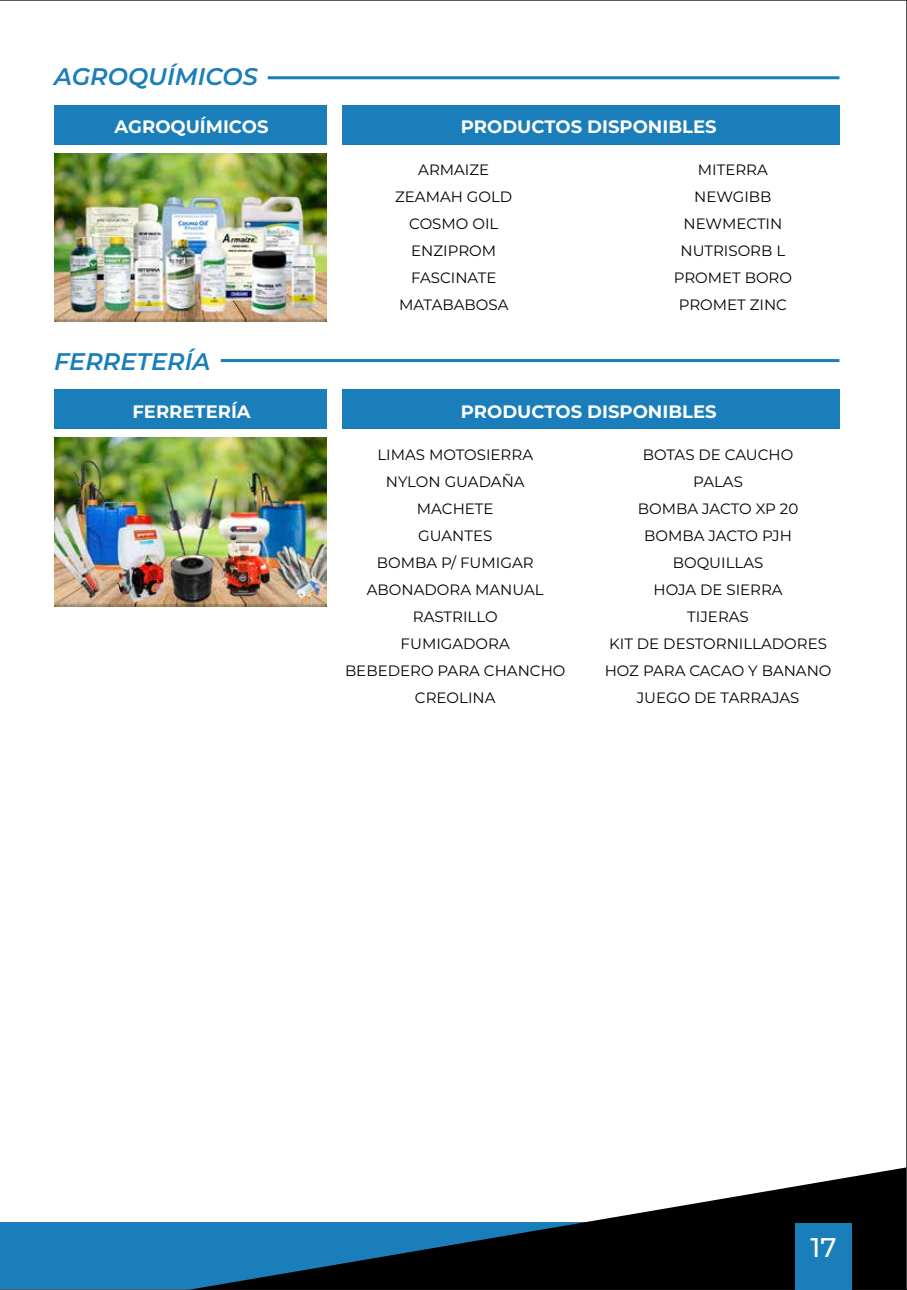
<style>
.page{position:relative;width:907px;height:1290px;background:#fff}
.page>*{position:absolute;margin:0;border:0;box-sizing:border-box;transform-origin:0 0}
.t1{font:500 27px "Montserrat";color:#fff}
.t2{font:italic 600 24px "Montserrat";color:#197eba}
.t3{font:700 18px "Montserrat";color:#fff}
.t4{font:15px/27px "Montserrat";color:#000;text-align:center}
</style>
<div class="page">
<div style="left:0;top:1222px;width:594px;height:67px;background:#197eba"></div>
<svg style="left:188px;top:1167px;width:718px;height:123px"></svg>
<div style="left:794px;top:1224px;width:57px;height:66px;background:#197eba"></div>
<div style="left:54px;top:105px;width:272px;height:40px;background:#197eba"></div>
<div style="left:341px;top:105px;width:498px;height:40px;background:#197eba"></div>
<div style="left:54px;top:389px;width:272px;height:40px;background:#197eba"></div>
<div style="left:341px;top:389px;width:498px;height:40px;background:#197eba"></div>
<hr style="left:268px;top:76px;width:571px;height:3px;background:#197eba">
<hr style="left:221px;top:359px;width:618px;height:3px;background:#197eba">
<img style="left:54px;top:437px;width:272px;height:169px">
<img style="left:54px;top:153px;width:272px;height:169px">
<h2 class="t2" style="left:54px;top:60px;width:205px">AGROQUÍMICOS</h2>
<p class="t3" style="left:115px;top:114px;width:155px">AGROQUÍMICOS</p>
<p class="t3" style="left:461px;top:114px;width:257px">PRODUCTOS DISPONIBLES</p>
<p class="t4" style="left:395px;top:156px;width:119px">ARMAIZE<br>ZEAMAH GOLD<br>COSMO OIL<br>ENZIPROM<br>FASCINATE<br>MATABABOSA</p>
<p class="t4" style="left:673px;top:156px;width:120px">MITERRA<br>NEWGIBB<br>NEWMECTIN<br>NUTRISORB L<br>PROMET BORO<br>PROMET ZINC</p>
<h2 class="t2" style="left:54px;top:344px;width:158px">FERRETERÍA</h2>
<p class="t3" style="left:132px;top:398px;width:120px">FERRETERÍA</p>
<p class="t3" style="left:461px;top:398px;width:257px">PRODUCTOS DISPONIBLES</p>
<p class="t4" style="left:345px;top:440px;width:222px">LIMAS MOTOSIERRA<br>NYLON GUADAÑA<br>MACHETE<br>GUANTES<br>BOMBA P/ FUMIGAR<br>ABONADORA MANUAL<br>RASTRILLO<br>FUMIGADORA<br>BEBEDERO PARA CHANCHO<br>CREOLINA</p>
<p class="t4" style="left:604px;top:440px;width:228px">BOTAS DE CAUCHO<br>PALAS<br>BOMBA JACTO XP 20<br>BOMBA JACTO PJH<br>BOQUILLAS<br>HOJA DE SIERRA<br>TIJERAS<br>KIT DE DESTORNILLADORES<br>HOZ PARA CACAO Y BANANO<br>JUEGO DE TARRAJAS</p>
<h1 class="t1" style="left:810px;top:1228px;width:28px">17</h1>
</div>
